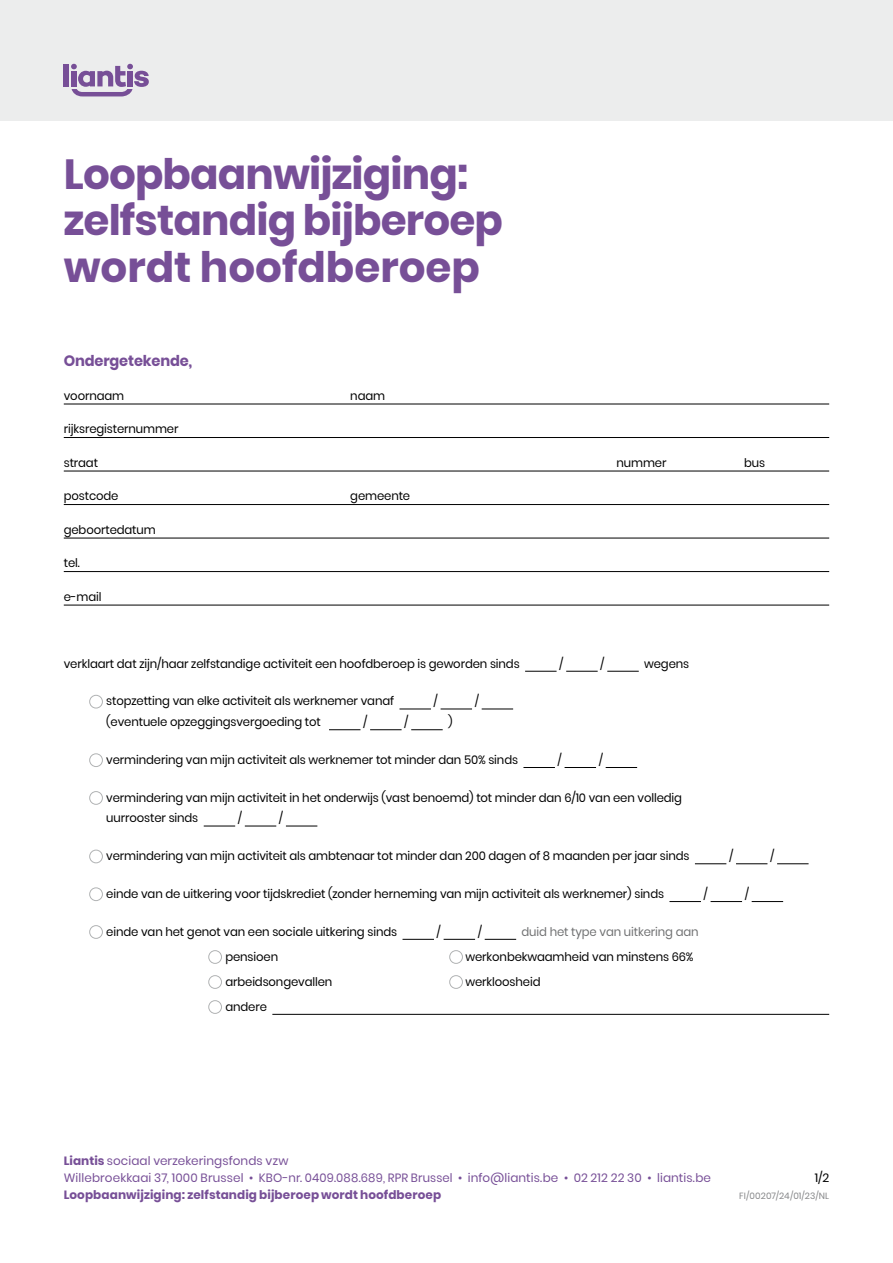
<style>
.page{position:relative;width:893px;height:1263px;background:#fff}
.page>*{position:absolute;margin:0;border:0;box-sizing:border-box;transform-origin:0 0}
.t1{font:700 42px/46.5px "Poppins";letter-spacing:-.02em;color:#774f97}
.t2{font:700 15px "Poppins";letter-spacing:-.01em;color:#774f97}
.t3{font:12px/20.7px "Poppins";letter-spacing:-.01em;color:#000}
.t4{font:12px/17.1px "Poppins";letter-spacing:.01em;color:#774f97}
.t5{font:700 12px "Poppins";letter-spacing:.01em;color:#774f97}
.t6{font:12px "Poppins";letter-spacing:-.01em;color:#707172}
.t7{font:9px "Poppins";letter-spacing:.01em;color:#87888a}
.s1{font-weight:700}
</style>
<div class="page">
<div style="left:0;top:0;width:893px;height:121px;background:#eceded"></div>
<div style="left:64px;top:64px;width:5px;height:22px;background:#774f97"></div>
<svg style="left:71px;top:64px;width:78px;height:32px"></svg>
<hr style="left:64px;top:404px;width:765px;height:1px;background:#000">
<hr style="left:64px;top:437px;width:765px;height:1px;background:#000">
<hr style="left:64px;top:471px;width:765px;height:1px;background:#000">
<hr style="left:64px;top:504px;width:765px;height:1px;background:#000">
<hr style="left:64px;top:538px;width:765px;height:1px;background:#000">
<hr style="left:64px;top:571px;width:765px;height:1px;background:#000">
<hr style="left:64px;top:605px;width:765px;height:1px;background:#000">
<hr style="left:525px;top:671px;width:32px;height:1px;background:#000">
<hr style="left:566px;top:671px;width:32px;height:1px;background:#000">
<hr style="left:607px;top:671px;width:32px;height:1px;background:#000">
<div style="left:89px;top:695px;width:14px;height:13px;border:1px solid #b1b3b4;border-radius:50%"></div>
<hr style="left:399px;top:709px;width:32px;height:1px;background:#000">
<hr style="left:441px;top:709px;width:31px;height:1px;background:#000">
<hr style="left:482px;top:709px;width:31px;height:1px;background:#000">
<hr style="left:329px;top:729px;width:31px;height:1px;background:#000">
<hr style="left:370px;top:729px;width:32px;height:1px;background:#000">
<hr style="left:411px;top:729px;width:32px;height:1px;background:#000">
<div style="left:89px;top:753px;width:14px;height:14px;border:1px solid #b1b3b4;border-radius:50%"></div>
<hr style="left:523px;top:767px;width:32px;height:1px;background:#000">
<hr style="left:565px;top:767px;width:31px;height:1px;background:#000">
<hr style="left:606px;top:767px;width:31px;height:1px;background:#000">
<div style="left:89px;top:791px;width:14px;height:14px;border:1px solid #b1b3b4;border-radius:50%"></div>
<hr style="left:204px;top:826px;width:31px;height:1px;background:#000">
<hr style="left:245px;top:826px;width:31px;height:1px;background:#000">
<hr style="left:286px;top:826px;width:31px;height:1px;background:#000">
<div style="left:89px;top:850px;width:14px;height:13px;border:1px solid #b1b3b4;border-radius:50%"></div>
<hr style="left:695px;top:863px;width:31px;height:1px;background:#000">
<hr style="left:736px;top:863px;width:31px;height:1px;background:#000">
<hr style="left:777px;top:863px;width:32px;height:1px;background:#000">
<div style="left:89px;top:887px;width:14px;height:14px;border:1px solid #b1b3b4;border-radius:50%"></div>
<hr style="left:669px;top:901px;width:32px;height:1px;background:#000">
<hr style="left:711px;top:901px;width:31px;height:1px;background:#000">
<hr style="left:752px;top:901px;width:31px;height:1px;background:#000">
<div style="left:89px;top:925px;width:14px;height:14px;border:1px solid #b1b3b4;border-radius:50%"></div>
<hr style="left:402px;top:939px;width:32px;height:1px;background:#000">
<hr style="left:444px;top:939px;width:31px;height:1px;background:#000">
<hr style="left:485px;top:939px;width:31px;height:1px;background:#000">
<div style="left:208px;top:950px;width:14px;height:14px;border:1px solid #b1b3b4;border-radius:50%"></div>
<div style="left:449px;top:950px;width:14px;height:14px;border:1px solid #b1b3b4;border-radius:50%"></div>
<div style="left:208px;top:975px;width:14px;height:14px;border:1px solid #b1b3b4;border-radius:50%"></div>
<div style="left:449px;top:975px;width:14px;height:14px;border:1px solid #b1b3b4;border-radius:50%"></div>
<div style="left:208px;top:1000px;width:14px;height:14px;border:1px solid #b1b3b4;border-radius:50%"></div>
<hr style="left:272px;top:1014px;width:557px;height:1px;background:#000">
<h1 class="t1" style="left:64px;top:151px;width:441px">Loopbaanwijziging: zelfstandig bijberoep wordt hoofdberoep</h1>
<p class="t2" style="left:64px;top:352px;width:130px">Ondergetekende,</p>
<p class="t3" style="left:64px;top:385px;width:62px">voornaam</p>
<p class="t3" style="left:350px;top:385px;width:36px">naam</p>
<p class="t3" style="left:64px;top:419px;width:116px">rijksregisternummer</p>
<p class="t3" style="left:64px;top:452px;width:36px">straat</p>
<p class="t3" style="left:617px;top:452px;width:51px">nummer</p>
<p class="t3" style="left:744px;top:452px;width:23px">bus</p>
<p class="t3" style="left:64px;top:486px;width:56px">postcode</p>
<p class="t3" style="left:350px;top:486px;width:61px">gemeente</p>
<p class="t3" style="left:64px;top:519px;width:93px">geboortedatum</p>
<p class="t3" style="left:64px;top:553px;width:18px">tel.</p>
<p class="t3" style="left:64px;top:586px;width:39px">e-mail</p>
<p class="t3" style="left:64px;top:653px;width:457px">verklaart dat zijn/haar zelfstandige activiteit een hoofdberoep is geworden sinds</p>
<p class="t3" style="left:559px;top:653px;width:6px">/</p>
<p class="t3" style="left:600px;top:653px;width:6px">/</p>
<p class="t3" style="left:644px;top:653px;width:47px">wegens</p>
<p class="t3" style="left:106px;top:691px;width:289px">stopzetting van elke activiteit als werknemer vanaf</p>
<p class="t3" style="left:434px;top:691px;width:6px">/</p>
<p class="t3" style="left:475px;top:691px;width:6px">/</p>
<p class="t3" style="left:106px;top:712px;width:216px">(eventuele opzeggingsvergoeding tot</p>
<p class="t3" style="left:363px;top:712px;width:6px">/</p>
<p class="t3" style="left:404px;top:712px;width:6px">/</p>
<p class="t3" style="left:448px;top:712px;width:6px">)</p>
<p class="t3" style="left:106px;top:749px;width:413px">vermindering van mijn activiteit als werknemer tot minder dan 50% sinds</p>
<p class="t3" style="left:558px;top:749px;width:6px">/</p>
<p class="t3" style="left:599px;top:749px;width:6px">/</p>
<p class="t3" style="left:106px;top:787px;width:577px">vermindering van mijn activiteit in het onderwijs (vast benoemd) tot minder dan 6/10 van een volledig uurrooster sinds</p>
<p class="t3" style="left:238px;top:808px;width:6px">/</p>
<p class="t3" style="left:279px;top:808px;width:6px">/</p>
<p class="t3" style="left:106px;top:846px;width:585px">vermindering van mijn activiteit als ambtenaar tot minder dan 200 dagen of 8 maanden per jaar sinds</p>
<p class="t3" style="left:729px;top:846px;width:6px">/</p>
<p class="t3" style="left:770px;top:846px;width:6px">/</p>
<p class="t3" style="left:106px;top:883px;width:559px">einde van de uitkering voor tijdskrediet (zonder herneming van mijn activiteit als werknemer) sinds</p>
<p class="t3" style="left:704px;top:883px;width:6px">/</p>
<p class="t3" style="left:745px;top:883px;width:6px">/</p>
<p class="t3" style="left:106px;top:921px;width:292px">einde van het genot van een sociale uitkering sinds</p>
<p class="t3" style="left:437px;top:921px;width:6px">/</p>
<p class="t3" style="left:478px;top:921px;width:6px">/</p>
<p class="t6" style="left:522px;top:924px;width:179px">duid het type van uitkering aan</p>
<p class="t3" style="left:225px;top:946px;width:54px">pensioen</p>
<p class="t3" style="left:465px;top:946px;width:230px">werkonbekwaamheid van minstens 66%</p>
<p class="t3" style="left:225px;top:971px;width:109px">arbeidsongevallen</p>
<p class="t3" style="left:465px;top:971px;width:77px">werkloosheid</p>
<p class="t3" style="left:225px;top:996px;width:43px">andere</p>
<p class="t4" style="left:64px;top:1152px;width:649px"><span class="s1">Liantis</span> sociaal verzekeringsfonds vzw<br>Willebroekkaai 37, 1000 Brussel • KBO-nr. 0409.088.689, RPR Brussel • info@liantis.be • 02 212 22 30 • liantis.be</p>
<p class="t5" style="left:64px;top:1188px;width:379px">Loopbaanwijziging: zelfstandig bijberoep wordt hoofdberoep</p>
<p class="t3" style="left:815px;top:1167px;width:16px">1/2</p>
<p class="t7" style="left:739px;top:1191px;width:91px">FI/00207/24/01/23/NL</p>
</div>
